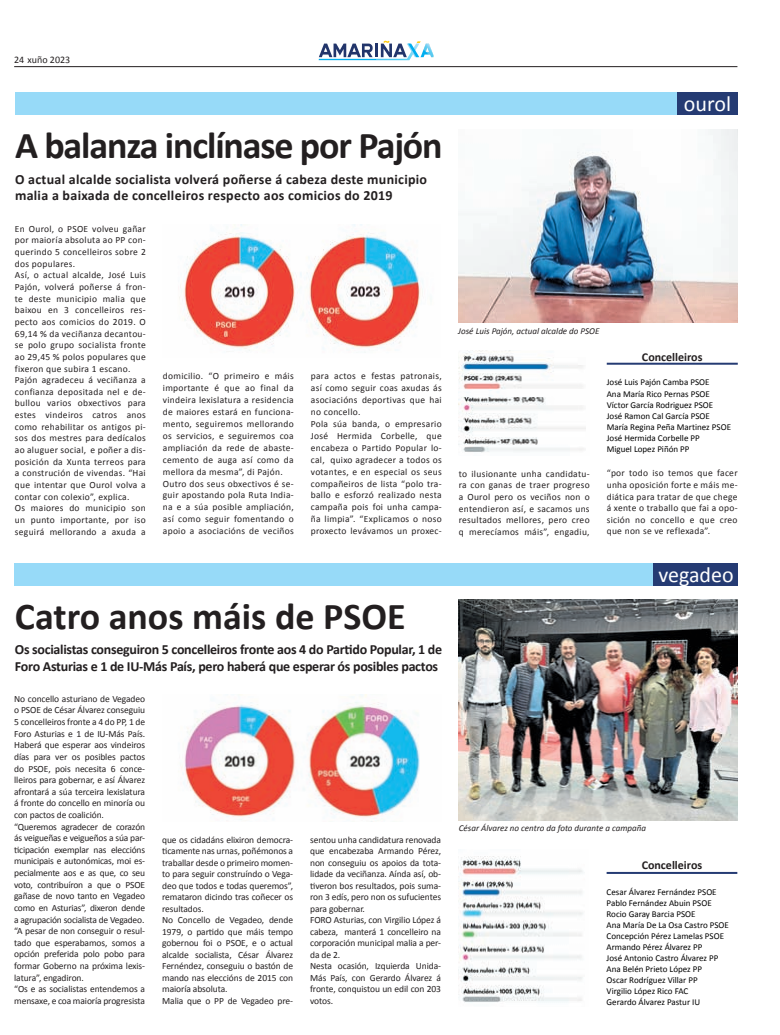
<style>
.page{position:relative;width:780px;height:1035px;background:#fff}
.page>*{position:absolute;margin:0;border:0;box-sizing:border-box;transform-origin:0 0}
.t1{font:700 38px "Calibri";letter-spacing:-.03em;color:#231f20}
.t2{font:700 38px "Calibri";color:#231f20}
.t3{font:22px "Calibri";color:#fff}
.t4{font:700 14px/16.8px "Calibri";letter-spacing:-.02em;color:#231f20}
.t5{font:700 14px/16.8px "Calibri";letter-spacing:.02em;color:#231f20}
.t6{font:700 12px "Calibri";color:#231f20}
.t7{font:10px "Calibri";color:#231f20}
.t8{font:9.5px/11.5px "Calibri";letter-spacing:-.01em;color:#231f20}
.t9{font:9.5px/11.6px "Calibri";letter-spacing:.03em;color:#231f20}
.t10{font:9px/11px "Calibri";color:#000}
.t11{font:italic 9px "Calibri";color:#231f20}
</style>
<div class="page">
<hr style="left:14px;top:66px;width:723px;height:1px;background:#231f20">
<svg style="left:319px;top:41px;width:114px;height:19px"></svg>
<div style="left:14px;top:563px;width:723px;height:22px;background:#97daf8"></div>
<div style="left:653px;top:563px;width:84px;height:22px;background:#253b73"></div>
<div style="left:15px;top:92px;width:722px;height:22px;background:#97daf8"></div>
<div style="left:677px;top:92px;width:60px;height:22px;background:#253b73"></div>
<img style="left:458px;top:599px;width:279px;height:221px">
<img style="left:181px;top:694px;width:239px;height:126px">
<hr style="left:606px;top:872px;width:131px;height:2px;background:#253b73">
<img style="left:458px;top:129px;width:279px;height:193px">
<hr style="left:606px;top:363px;width:131px;height:2px;background:#253b73">
<img style="left:179px;top:225px;width:244px;height:128px">
<img style="left:459px;top:351px;width:127px;height:102px">
<img style="left:458px;top:856px;width:125px;height:147px">
<p class="t7" style="left:14px;top:54px;width:58px">24 xuño 2023</p>
<h1 class="t1" style="left:15px;top:122px;width:429px">A balanza inclínase por Pajón</h1>
<h3 class="t5" style="left:15px;top:170px;width:413px">O actual alcalde socialista volverá poñerse á cabeza deste municipio malia a baixada de concelleiros respecto aos comicios do 2019</h3>
<p class="t9" style="left:15px;top:222px;width:132px">En Ourol, o PSOE volveu gañar por maioría absoluta ao PP con&shy;querindo 5 concelleiros sobre 2 dos populares.<br>Así, o actual alcalde, José Luis<br>Pajón, volverá poñerse á fron&shy;te deste municipio malia que baixou en 3 concelleiros res&shy;pecto aos comicios do 2019. O<br>69,14 % da veciñanza decantou&shy;se polo grupo socialista fronte ao 29,45 % polos populares que fixeron que subira 1 escano.<br>Pajón agradeceu á veciñanza a confianza depositada nel e de&shy;bullou varios obxectivos para estes vindeiros catros anos como rehabilitar os antigos pi&shy;sos dos mestres para dedícalos ao aluguer social, e poñer a dis&shy;posición da Xunta terreos para a construción de vivendas. “Hai que intentar que Ourol volva a contar con colexio”, explica.<br>Os maiores do municipio son un punto importante, por iso seguirá mellorando a axuda a</p>
<p class="t9" style="left:163px;top:369px;width:132px;line-height:11.9px">domicilio. “O primeiro e máis importante é que ao final da vindeira lexislatura a residencia de maiores estará en funciona&shy;mento, seguiremos mellorando os servicios, e seguiremos coa ampliación da rede de abaste&shy;cemento de auga así como da mellora da mesma”, di Pajón.<br>Outro dos seus obxectivos é se&shy;guir apostando pola Ruta India&shy;na e a súa posible ampliación, así como seguir fomentando o apoio a asociacións de veciños</p>
<p class="t9" style="left:311px;top:369px;width:132px;line-height:11.9px">para actos e festas patronais, así como seguir coas axudas ás asociacións deportivas que hai no concello.<br>Pola súa banda, o empresario<br>José Hermida Corbelle, que encabeza o Partido Popular lo&shy;cal, quixo agradecer a todos os votantes, e en especial os seus compañeiros de lista “polo tra&shy;ballo e esforzó realizado nesta campaña pois foi unha campa&shy;ña limpia”. “Explicamos o noso proxecto levávamos un proxec-</p>
<h1 class="t2" style="left:15px;top:592px;width:392px">Catro anos máis de PSOE</h1>
<h3 class="t4" style="left:15px;top:640px;width:429px">Os socialistas conseguiron 5 concelleiros fronte aos 4 do Partido Popular, 1 de<br>Foro Asturias e 1 de IU-Más País, pero haberá que esperar ós posibles pactos</h3>
<p class="t8" style="left:14px;top:692px;width:132px">No concello asturiano de Vegadeo o PSOE de César Álvarez conseguiu<br>5 concelleiros fronte a 4 do PP, 1 de<br>Foro Asturias e 1 de IU-Más País.<br>Haberá que esperar aos vindeiros días para ver os posibles pactos do PSOE, pois necesita 6 conce&shy;lleiros para gobernar, e así Álvarez afrontará a súa terceira lexislatura á fronte do concello en minoría ou con pactos de coalición. “Queremos agradecer de corazón ás veigueñas e veigueños a súa par&shy;ticipación exemplar nas eleccións municipais e autonómicas, moi es&shy;pecialmente aos e as que, co seu voto, contribuíron a que o PSOE gañase de novo tanto en Vegadeo como en Asturias”, dixeron dende a agrupación socialista de Vegadeo. “A pesar de non conseguir o resul&shy;tado que esperabamos, somos a opción preferida polo pobo para formar Goberno na próxima lexis&shy;latura”, engadiron.<br>“Os e as socialistas entendemos a mensaxe, e coa maioría progresista</p>
<p class="t8" style="left:162px;top:833px;width:132px">que os cidadáns elixiron democra&shy;ticamente nas urnas, poñémonos a traballar desde o primeiro momen&shy;to para seguir construíndo o Vega&shy;deo que todos e todas queremos”, remataron dicindo tras coñecer os resultados.<br>No Concello de Vegadeo, dende<br>1979, o partido que máis tempo gobernou foi o PSOE, e o actual alcalde socialista, César Álvarez<br>Fernéndez, conseguiu o bastón de mando nas eleccións de 2015 con maioría absoluta.<br>Malia que o PP de Vegadeo pre-</p>
<p class="t8" style="left:310px;top:833px;width:132px">sentou unha candidatura renovada que encabezaba Armando Pérez, non conseguiu os apoios da tota&shy;lidade da veciñanza. Aínda así, ob&shy;tiveron bos resultados, pois suma&shy;ron 3 edís, pero non os sufucientes para gobernar.<br>FORO Asturias, con Virgilio López á cabeza, manterá 1 concelleiro na corporación municipal malia a per&shy;da de 2.<br>Nesta ocasión, Izquierda Unida-<br>Más País, con Gerardo Álvarez á fronte, conquistou un edil con 203 votos.</p>
<h2 class="t3" style="left:684px;top:90px;width:49px">ourol</h2>
<p class="t11" style="left:458px;top:325px;width:143px">José Luis Pajón, actual alcalde do PSOE</p>
<p class="t6" style="left:642px;top:349px;width:62px">Concelleiros</p>
<p class="t10" style="left:606px;top:376px;width:126px">José Luis Pajón Camba PSOE<br>Ana María Rico Pernas PSOE<br>Víctor García Rodriguez PSOE<br>José Ramon Cal García PSOE<br>María Regina Peña Martinez PSOE<br>José Hermida Corbelle PP<br>Miguel Lopez Piñón PP</p>
<p class="t8" style="left:459px;top:467px;width:132px;text-align:justify">to ilusionante unha candidatu&shy;ra con ganas de traer progreso a Ourol pero os veciños non o entendieron así, e sacamos uns resultados mellores, pero creo q merecíamos máis”, engadiu,</p>
<p class="t8" style="left:606px;top:467px;width:132px;text-align:justify">“por todo iso temos que facer unha oposición forte e máis me&shy;diática para tratar de que chege á xente o traballo que fai a opo&shy;sición no concello e que creo que non se ve reflexada”.</p>
<h2 class="t3" style="left:658px;top:561px;width:77px">vegadeo</h2>
<p class="t11" style="left:459px;top:822px;width:189px">César Álvarez no centro da foto durante a campaña</p>
<p class="t6" style="left:641px;top:857px;width:62px">Concelleiros</p>
<p class="t10" style="left:606px;top:886px;width:124px">Cesar Álvarez Fernández PSOE<br>Pablo Fernández Abuin PSOE<br>Rocio Garay Barcia PSOE<br>Ana María De La Osa Castro PSOE<br>Concepción Pérez Lamelas PSOE<br>Armando Pérez Álvarez PP<br>José Antonio Castro Álvarez PP<br>Ana Belén Prieto López PP<br>Oscar Rodríguez Villar PP<br>Virgilio López Rico FAC<br>Gerardo Álvarez Pastur IU</p>
</div>
